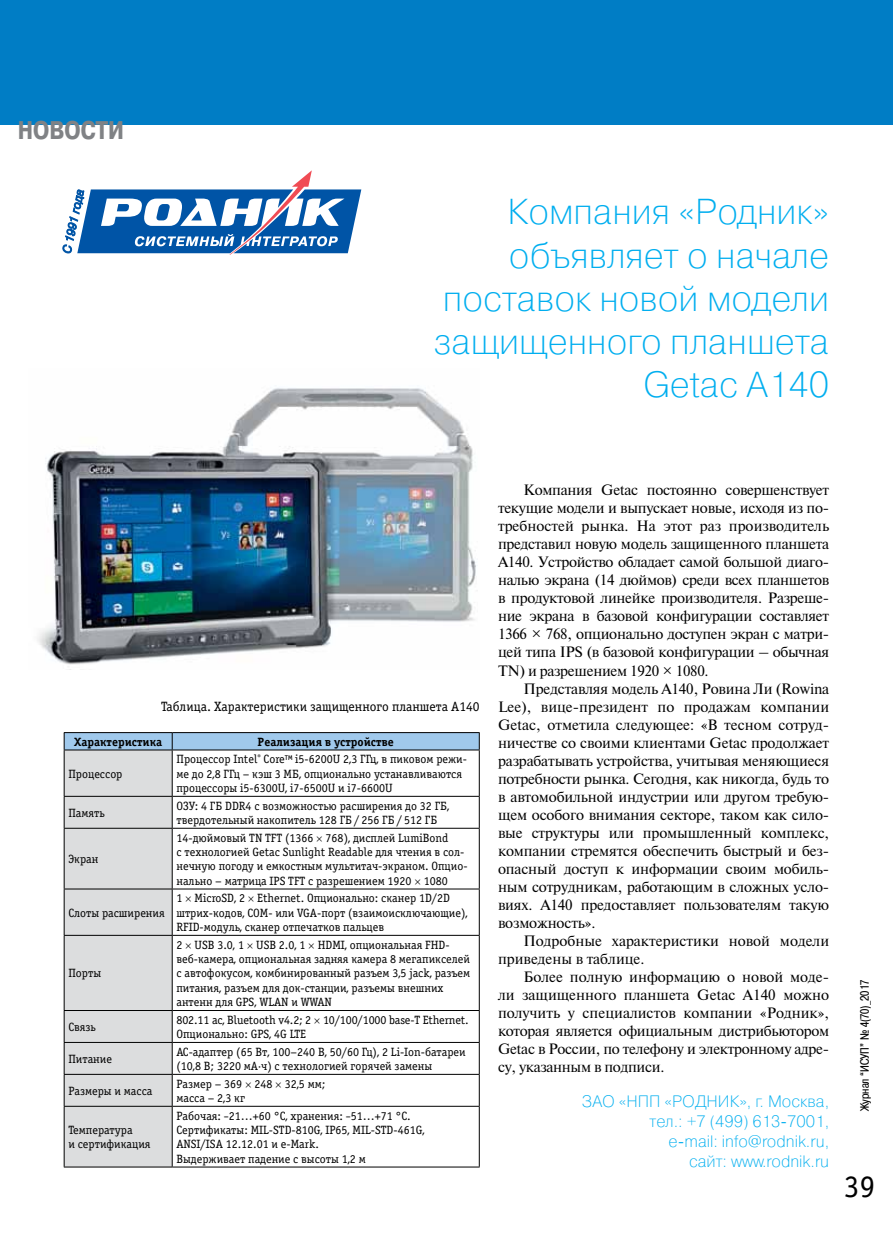
<style>
.page{position:relative;width:893px;height:1234px;background:#fff}
.page>*{position:absolute;margin:0;border:0;box-sizing:border-box;transform-origin:0 0}
.t1{font:36px/43.2px "Pragmatica Light C";color:#00aeef;text-align:right}
.t2{font:31.5px "Officina Serif C";color:#000}
.t3{font:700 25.5px "Pragmatica Cond C";color:#808285}
.t4{font:16.5px/19.8px "Pragmatica Light C";color:#00aeef;text-align:right}
.t5{font:15px/18px "Newton";letter-spacing:-.01em;color:#000;text-align:justify}
.t6{font:13.5px "Officina Serif C";color:#000}
.t7{font:12px/14.4px "Officina Serif C";color:#000}
.t8{font:700 12px "Officina Serif C";color:#000}
.t9{font:12px "Pragmatica Cond C";color:#000}
</style>
<div class="page">
<div style="left:0;top:0;width:893px;height:124px;background:#007dc5"></div>
<img style="left:37px;top:388px;width:439px;height:277px">
<div style="left:65px;top:750px;width:107px;height:416px;background:#dcddde"></div>
<svg style="left:173px;top:750px;width:306px;height:416px"></svg>
<hr style="left:172px;top:750px;width:1px;height:45px;background:#000">
<hr style="left:64px;top:795px;width:108px;height:1px;background:#000">
<hr style="left:172px;top:795px;width:308px;height:1px;background:#000">
<hr style="left:172px;top:796px;width:1px;height:31px;background:#000">
<hr style="left:64px;top:827px;width:108px;height:1px;background:#000">
<hr style="left:172px;top:827px;width:308px;height:1px;background:#000">
<hr style="left:172px;top:828px;width:1px;height:60px;background:#000">
<hr style="left:64px;top:888px;width:108px;height:1px;background:#000">
<hr style="left:172px;top:888px;width:308px;height:1px;background:#000">
<hr style="left:172px;top:889px;width:1px;height:45px;background:#000">
<hr style="left:64px;top:934px;width:108px;height:1px;background:#000">
<hr style="left:172px;top:934px;width:308px;height:1px;background:#000">
<hr style="left:172px;top:935px;width:1px;height:74px;background:#000">
<hr style="left:64px;top:1009px;width:108px;height:1px;background:#000">
<hr style="left:172px;top:1009px;width:308px;height:1px;background:#000">
<hr style="left:172px;top:1010px;width:1px;height:31px;background:#000">
<hr style="left:64px;top:1041px;width:108px;height:1px;background:#000">
<hr style="left:172px;top:1041px;width:308px;height:1px;background:#000">
<hr style="left:172px;top:1042px;width:1px;height:31px;background:#000">
<hr style="left:64px;top:1073px;width:108px;height:1px;background:#000">
<hr style="left:172px;top:1073px;width:308px;height:1px;background:#000">
<hr style="left:172px;top:1074px;width:1px;height:31px;background:#000">
<hr style="left:64px;top:1105px;width:108px;height:1px;background:#000">
<hr style="left:172px;top:1105px;width:308px;height:1px;background:#000">
<hr style="left:172px;top:1106px;width:1px;height:60px;background:#000">
<hr style="left:479px;top:750px;width:1px;height:45px;background:#000">
<hr style="left:479px;top:796px;width:1px;height:31px;background:#000">
<hr style="left:479px;top:828px;width:1px;height:60px;background:#000">
<hr style="left:479px;top:889px;width:1px;height:45px;background:#000">
<hr style="left:479px;top:935px;width:1px;height:74px;background:#000">
<hr style="left:479px;top:1010px;width:1px;height:31px;background:#000">
<hr style="left:479px;top:1042px;width:1px;height:31px;background:#000">
<hr style="left:479px;top:1074px;width:1px;height:31px;background:#000">
<hr style="left:479px;top:1106px;width:1px;height:60px;background:#000">
<hr style="left:172px;top:1166px;width:308px;height:1px;background:#000">
<svg style="left:64px;top:732px;width:416px;height:17px;background:#95bcdc"></svg>
<hr style="left:64px;top:749px;width:108px;height:1px;background:#000">
<hr style="left:64px;top:750px;width:1px;height:45px;background:#000">
<hr style="left:172px;top:749px;width:308px;height:1px;background:#000">
<hr style="left:64px;top:796px;width:1px;height:31px;background:#000">
<hr style="left:64px;top:828px;width:1px;height:60px;background:#000">
<hr style="left:64px;top:889px;width:1px;height:45px;background:#000">
<hr style="left:64px;top:935px;width:1px;height:74px;background:#000">
<hr style="left:64px;top:1010px;width:1px;height:31px;background:#000">
<hr style="left:64px;top:1042px;width:1px;height:31px;background:#000">
<hr style="left:64px;top:1074px;width:1px;height:31px;background:#000">
<hr style="left:64px;top:1106px;width:1px;height:60px;background:#000">
<hr style="left:64px;top:1166px;width:108px;height:1px;background:#000">
<svg style="left:62px;top:170px;width:300px;height:85px"></svg>
<svg style="left:317px;top:835px;width:5px;height:5px"></svg>
<svg style="left:415px;top:878px;width:5px;height:6px"></svg>
<svg style="left:186px;top:896px;width:5px;height:5px"></svg>
<svg style="left:249px;top:896px;width:5px;height:5px"></svg>
<svg style="left:186px;top:942px;width:5px;height:5px"></svg>
<svg style="left:247px;top:942px;width:6px;height:5px"></svg>
<svg style="left:309px;top:942px;width:5px;height:5px"></svg>
<svg style="left:315px;top:1017px;width:5px;height:6px"></svg>
<svg style="left:246px;top:1081px;width:5px;height:5px"></svg>
<svg style="left:276px;top:1081px;width:5px;height:5px"></svg>
<h3 class="t3" style="left:18px;top:115px;width:108px">НОВОСТИ</h3>
<h1 class="t1" style="left:434px;top:190px;width:397px">Компания «Родник» объявляет о начале поставок новой модели защищенного планшета<br>Getac A140</h1>
<p class="t6" style="left:161px;top:699px;width:320px">Таблица. Характеристики защищенного планшета A140</p>
<p class="t8" style="left:74px;top:734px;width:89px">Характеристика</p>
<p class="t8" style="left:258px;top:734px;width:138px">Реализация в устройстве</p>
<p class="t7" style="left:68px;top:766px;width:56px">Процессор</p>
<p class="t7" style="left:176px;top:752px;width:292px">Процессор Intel<sup>®</sup> Core™ i5-6200U 2,3 ГГц, в пиковом режи&shy;ме до 2,8 ГГц – кэш 3 МБ, опционально устанавливаются процессоры i5-6300U, i7-6500U и i7-6600U</p>
<p class="t7" style="left:68px;top:805px;width:38px">Память</p>
<p class="t7" style="left:176px;top:798px;width:274px">ОЗУ: 4 ГБ DDR4 с возможностью расширения до 32 ГБ, твердотельный накопитель 128 ГБ / 256 ГБ / 512 ГБ</p>
<p class="t7" style="left:68px;top:852px;width:31px">Экран</p>
<p class="t7" style="left:176px;top:830px;width:293px">14‑дюймовый TN TFT (1366 768), дисплей LumiBond<br>с технологией Getac Sunlight Readable для чтения в сол&shy;нечную погоду и емкостным мультитач-экраном. Опцио&shy;нально – матрица IPS TFT с разрешением 1920 1080</p>
<p class="t7" style="left:68px;top:905px;width:98px">Слоты расширения</p>
<p class="t7" style="left:68px;top:966px;width:34px">Порты</p>
<p class="t7" style="left:176px;top:891px;width:293px">1 MicroSD, 2 Ethernet. Опционально: сканер 1D/2D штрих-кодов, COM- или VGA-порт (взаимоисключающие),<br>RFID-модуль, сканер отпечатков пальцев</p>
<p class="t7" style="left:176px;top:937px;width:295px">2 USB 3.0, 1 USB 2.0, 1 HDMI, опциональная FHD&shy;веб-камера, опциональная задняя камера 8 мегапикселей с автофокусом, комбинированный разъем 3,5 jack, разъем питания, разъем для док-станции, разъемы внешних антенн для GPS, WLAN и WWAN</p>
<p class="t7" style="left:68px;top:1019px;width:29px">Связь</p>
<p class="t7" style="left:176px;top:1012px;width:294px">802.11 ac, Bluetooth v4.2; 2 10/100/1000 base-T Ethernet.<br>Опционально: GPS, 4G LTE</p>
<p class="t7" style="left:68px;top:1051px;width:45px">Питание</p>
<p class="t7" style="left:176px;top:1044px;width:291px">AC-адаптер (65 Вт, 100–240 В, 50/60 Гц), 2 Li-Ion-батареи (10,8 В; 3220 мА·ч) с технологией горячей замены</p>
<p class="t7" style="left:68px;top:1083px;width:85px">Размеры и масса</p>
<p class="t7" style="left:176px;top:1076px;width:150px">Размер – 369 248 32,5 мм; масса – 2,3 кг</p>
<p class="t7" style="left:68px;top:1122px;width:84px">Температура<br>и сертификация</p>
<p class="t7" style="left:176px;top:1108px;width:250px">Рабочая: –21…+60 °C, хранения: –51…+71 °C.<br>Сертификаты: MIL-STD‑810G, IP65, MIL-STD‑461G, ANSI/ISA 12.12.01 и e‑Mark.<br>Выдерживает падение с высоты 1,2 м</p>
<p class="t5" style="left:498px;top:480px;width:333px;text-indent:26px">Компания Getac постоянно совершенствует текущие модели и выпускает новые, исходя из по&shy;требностей рынка. На этот раз производитель представил новую модель защищенного планшета A140. Устройство обладает самой большой диаго&shy;налью экрана (14 дюймов) среди всех планшетов в продуктовой линейке производителя. Разреше&shy;ние экрана в базовой конфигурации составляет 1366 × 768, опционально доступен экран с матри&shy;цей типа IPS (в базовой конфигурации – обычная TN) и разрешением 1920 × 1080.</p>
<p class="t5" style="left:498px;top:678px;width:333px;text-indent:26px">Представляя модель A140, Ровина Ли (Rowina Lee), вице-президент по продажам компании Getac, отметила следующее: «В тесном сотруд&shy;ничестве со своими клиентами Getac продолжает разрабатывать устройства, учитывая меняющиеся потребности рынка. Сегодня, как никогда, будь то в автомобильной индустрии или другом требую&shy;щем особого внимания секторе, таком как сило&shy;вые структуры или промышленный комплекс, компании стремятся обеспечить быстрый и без&shy;опасный доступ к информации своим мобиль&shy;ным сотрудникам, работающим в сложных усло&shy;виях. A140 предоставляет пользователям такую возможность».</p>
<p class="t5" style="left:498px;top:930px;width:333px;text-indent:26px">Подробные характеристики новой модели приведены в таблице.</p>
<p class="t5" style="left:498px;top:966px;width:333px;text-indent:26px">Более полную информацию о новой моде&shy;ли защищенного планшета Getac A140 можно получить у специалистов компании «Родник», которая является официальным дистрибьютором Getac в России, по телефону и электронному адре&shy;су, указанным в подписи.</p>
<p class="t4" style="left:582px;top:1091px;width:249px">ЗАО «НПП «РОДНИК», г. Москва, тел.: +7 (499) 613-7001,<br>e‑mail: info@rodnik.ru,<br>сайт: www.rodnik.ru</p>
<p class="t9" style="left:858px;top:1110px;width:133px;rotate:-90deg">Журнал “ИСУП” № 4(70)_2017</p>
<h2 class="t2" style="left:844px;top:1168px;width:33px">39</h2>
</div>
